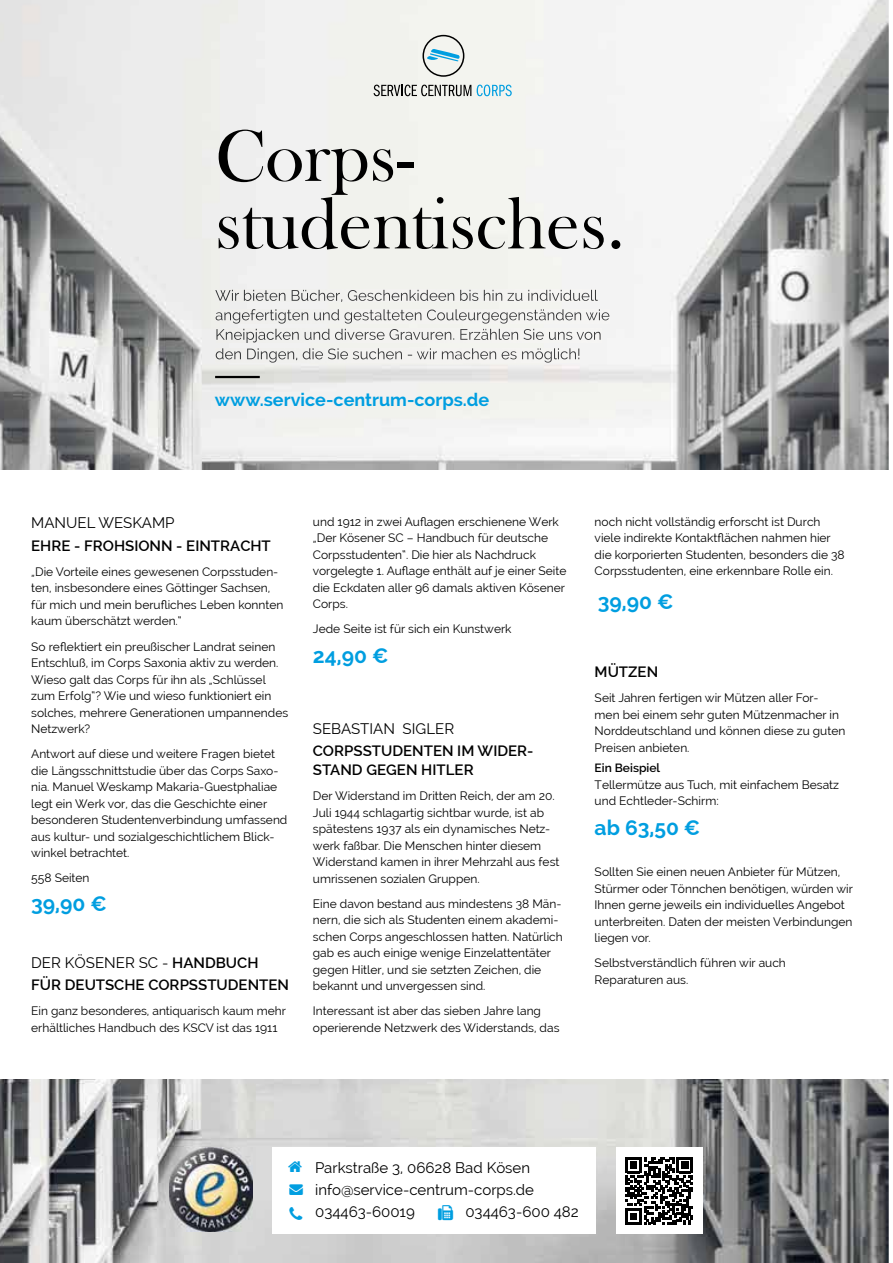
<style>
.page{position:relative;width:893px;height:1263px;background:#fff}
.page>*{position:absolute;margin:0;border:0;box-sizing:border-box;transform-origin:0 0}
.t1{font:75px/67.5px "Bask Old Face";color:#000}
.t2{font:700 21px "Raleway";color:#009ee0}
.t3{font:700 18px "Raleway";color:#009ee0}
.t4{font:600 15px/22.5px "Raleway";color:#000}
.t5{font:15px/22.2px "Raleway";color:#000}
.t6{font:12px/16.5px "Raleway";color:#000}
.t7{font:600 12px "Raleway";color:#000}
.s1{font-weight:400}
</style>
<div class="page">
<img style="left:0;top:0;width:889px;height:1263px">
<div style="left:422px;top:35px;width:42px;height:42px;border:2px solid #000;border-radius:50%"></div>
<svg style="left:427px;top:49px;width:33px;height:12px"></svg>
<svg style="left:374px;top:85px;width:97px;height:11px"></svg>
<svg style="left:477px;top:85px;width:35px;height:11px"></svg>
<div style="left:0;top:471px;width:889px;height:608px;background:#fff"></div>
<img style="left:215px;top:290px;width:383px;height:12px">
<img style="left:484px;top:290px;width:114px;height:11px">
<img style="left:216px;top:309px;width:394px;height:15px">
<img style="left:250px;top:309px;width:350px;height:11px">
<img style="left:216px;top:329px;width:386px;height:14px">
<img style="left:243px;top:329px;width:291px;height:11px">
<img style="left:216px;top:348px;width:363px;height:15px">
<img style="left:216px;top:348px;width:360px;height:11px">
<hr style="left:215px;top:376px;width:45px;height:2px;background:#000">
<div style="left:272px;top:1147px;width:324px;height:87px;background:#fff"></div>
<div style="left:616px;top:1147px;width:86px;height:87px;background:#fff"></div>
<svg style="left:625px;top:1157px;width:68px;height:67px"></svg>
<img style="left:169px;top:1147px;width:84px;height:84px">
<h1 class="t1" style="left:215px;top:124px;width:411px">Corps&shy;studentisches.</h1>
<h3 class="t3" style="left:215px;top:389px;width:276px">www.service-centrum-corps.de</h3>
<p class="t5" style="left:31px;top:512px;width:145px">MANUEL WESKAMP</p>
<p class="t4" style="left:31px;top:534px;width:241px">EHRE - FROHSIONN - EINTRACHT</p>
<p class="t6" style="left:31px;top:563px;width:254px">„Die Vorteile eines gewesenen Corpsstuden&shy;ten, insbesondere eines Göttinger Sachsen, für mich und mein berufliches Leben konnten kaum überschätzt werden.“</p>
<p class="t6" style="left:31px;top:638px;width:259px">So reflektiert ein preußischer Landrat seinen Entschluß, im Corps Saxonia aktiv zu werden.<br>Wieso galt das Corps für ihn als „Schlüssel zum Erfolg“? Wie und wieso funktioniert ein solches, mehrere Generationen umpannendes Netzwerk?</p>
<p class="t6" style="left:31px;top:745px;width:258px">Antwort auf diese und weitere Fragen bietet die Längsschnittstudie über das Corps Saxo&shy;nia. Manuel Weskamp Makaria-Guestphaliae legt ein Werk vor, das die Geschichte einer besonderen Studentenverbindung umfassend aus kultur- und sozialgeschichtlichem Blick&shy;winkel betrachtet.</p>
<p class="t6" style="left:31px;top:869px;width:60px">558 Seiten</p>
<h2 class="t2" style="left:31px;top:892px;width:77px">39,90 €</h2>
<p class="t4" style="left:31px;top:951px;width:259px"><span class="s1">DER KÖSENER SC -</span> HANDBUCH<br>FÜR DEUTSCHE CORPSSTUDENTEN</p>
<p class="t6" style="left:31px;top:1003px;width:256px">Ein ganz besonderes, antiquarisch kaum mehr erhältliches Handbuch des KSCV ist das 1911</p>
<p class="t6" style="left:313px;top:513px;width:255px">und 1912 in zwei Auflagen erschienene Werk „Der Kösener SC – Handbuch für deutsche Corpsstudenten“. Die hier als Nachdruck vorgelegte 1. Auflage enthält auf je einer Seite die Eckdaten aller 96 damals aktiven Kösener Corps.</p>
<p class="t6" style="left:313px;top:621px;width:200px">Jede Seite ist für sich ein Kunstwerk</p>
<h2 class="t2" style="left:313px;top:643px;width:77px">24,90 €</h2>
<p class="t5" style="left:313px;top:717px;width:143px">SEBASTIAN SIGLER</p>
<p class="t4" style="left:313px;top:741px;width:222px;line-height:19.5px">CORPSSTUDENTEN IM WIDER-<br>STAND GEGEN HITLER</p>
<p class="t6" style="left:313px;top:788px;width:248px">Der Widerstand im Dritten Reich, der am 20.<br>Juli 1944 schlagartig sichtbar wurde, ist ab spätestens 1937 als ein dynamisches Netz&shy;werk faßbar. Die Menschen hinter diesem Widerstand kamen in ihrer Mehrzahl aus fest umrissenen sozialen Gruppen.</p>
<p class="t6" style="left:313px;top:895px;width:251px">Eine davon bestand aus mindestens 38 Män&shy;nern, die sich als Studenten einem akademi&shy;schen Corps angeschlossen hatten. Natürlich gab es auch einige wenige Einzelattentäter gegen Hitler, und sie setzten Zeichen, die bekannt und unvergessen sind.</p>
<p class="t6" style="left:313px;top:1003px;width:248px">Interessant ist aber das sieben Jahre lang operierende Netzwerk des Widerstands, das</p>
<p class="t6" style="left:595px;top:513px;width:252px">noch nicht vollständig erforscht ist Durch viele indirekte Kontaktflächen nahmen hier die korporierten Studenten, besonders die 38<br>Corpsstudenten, eine erkennbare Rolle ein.</p>
<h2 class="t2" style="left:598px;top:589px;width:77px">39,90 €</h2>
<p class="t4" style="left:595px;top:661px;width:65px">MÜTZEN</p>
<p class="t6" style="left:595px;top:690px;width:252px">Seit Jahren fertigen wir Mützen aller For&shy;men bei einem sehr guten Mützenmacher in Norddeutschland und können diese zu guten Preisen anbieten.</p>
<p class="t7" style="left:595px;top:761px;width:67px">Ein Beispiel</p>
<p class="t6" style="left:595px;top:776px;width:246px">Tellermütze aus Tuch, mit einfachem Besatz und Echtleder-Schirm:</p>
<h2 class="t2" style="left:595px;top:815px;width:107px">ab 63,50 €</h2>
<p class="t6" style="left:595px;top:864px;width:260px">Sollten Sie einen neuen Anbieter für Mützen, Stürmer oder Tönnchen benötigen, würden wir Ihnen gerne jeweils ein individuelles Angebot unterbreiten. Daten der meisten Verbindungen liegen vor.</p>
<p class="t6" style="left:595px;top:955px;width:193px">Selbstverständlich führen wir auch<br>Reparaturen aus.</p>
<p class="t5" style="left:315px;top:1156px;width:220px">Parkstraße 3, 06628 Bad Kösen info@service-centrum-corps.de<br>034463-60019</p>
<p class="t5" style="left:465px;top:1200px;width:115px">034463-600 482</p>
</div>
